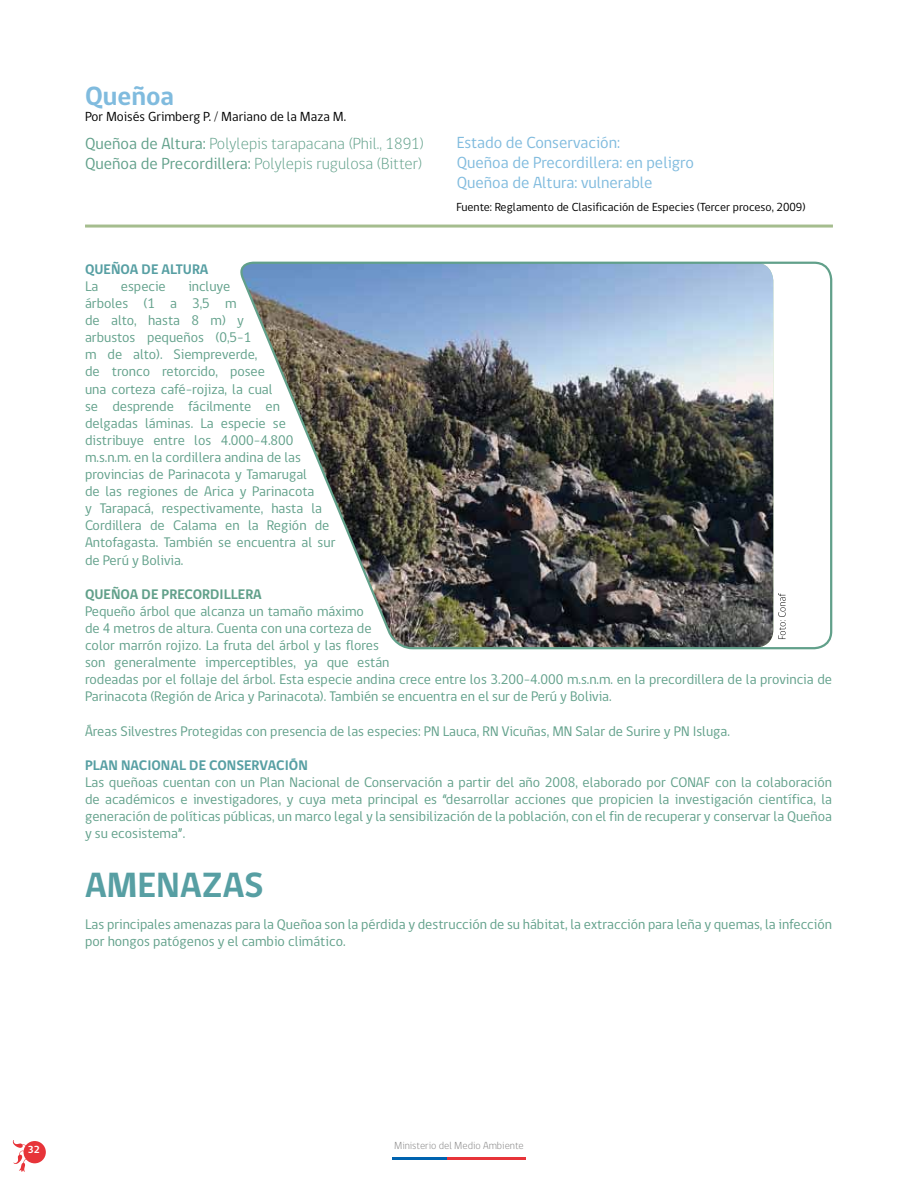
<style>
.page{position:relative;width:918px;height:1188px;background:#fff}
.page>*{position:absolute;margin:0;border:0;box-sizing:border-box;transform-origin:0 0}
.t1{font:700 36px "gob CL";color:#579fa3}
.t2{font:700 27px "gob CL";color:#80bbde}
.t3{font:300 16.5px/19.8px "gob CL";color:#61a08a}
.t4{font:16.5px/19.8px "gob CL";color:#80bbde}
.t5{font:14.25px/17.1px "gob CL";color:#61a08a}
.t6{font:700 14.25px "gob CL";color:#579fa3}
.t7{font:700 14.25px "gob CL";color:#61a08a}
.t8{font:13.5px "gob CL";color:#000}
.t9{font:12px "gob CL";color:#000}
.t10{font:300 10.5px "gob CL";color:#818080}
.t11{font:700 10.5px "gob CL";color:#fff}
.s1{font-weight:400}
</style>
<div class="page">
<div style="left:24px;top:1141px;width:22px;height:22px;background:#e73439;border-radius:50%"></div>
<svg style="left:13px;top:1140px;width:17px;height:32px"></svg>
<hr style="left:393px;top:1157px;width:54px;height:3px;background:#0063af">
<hr style="left:447px;top:1157px;width:78px;height:3px;background:#e73439">
<img style="left:240px;top:261px;width:593px;height:389px">
<hr style="left:85px;top:225px;width:748px;height:3px;background:#a5bd8e">
<svg style="left:778px;top:593px;width:8px;height:46px"></svg>
<h2 class="t2" style="left:85px;top:78px;width:91px">QUEÑOA</h2>
<p class="t3" style="left:85px;top:134px;width:340px"><span class="s1">Queñoa de Altura:</span> Polylepis tarapacana (Phil., 1891)<br><span class="s1">Queñoa de Precordillera:</span> Polylepis rugulosa (Bitter)</p>
<p class="t4" style="left:457px;top:133px;width:239px">Estado de Conservación:<br>Queñoa de Precordillera: en peligro<br>Queñoa de Altura: vulnerable</p>
<p class="t9" style="left:457px;top:199px;width:350px">Fuente: Reglamento de Clasificación de Especies (Tercer proceso, 2009)</p>
<p class="t8" style="left:85px;top:107px;width:263px">Por Moisés Grimberg P. / Mariano de la Maza M.</p>
<p class="t6" style="left:85px;top:259px;width:94px">QUEÑOA DE ALTURA</p>
<p class="t5" style="left:85px;top:278px;width:15px">La</p>
<p class="t5" style="left:121px;top:278px;width:46px">especie</p>
<p class="t5" style="left:85px;top:278px;width:252px;text-indent:103px">incluye<br>árboles (1 a 3,5 m<br>de alto, hasta 8 m) y<br>arbustos pequeños (0,5-1<br>m de alto). Siempreverde,<br>de tronco retorcido, posee<br>una corteza café-rojiza, la cual<br>se desprende fácilmente en delgadas láminas. La especie se distribuye entre los 4.000-4.800 m.s.n.m. en la cordillera andina de las provincias de Parinacota y Tamarugal<br>de las regiones de Arica y Parinacota<br>y Tarapacá, respectivamente, hasta la<br>Cordillera de Calama en la Región de<br>Antofagasta. También se encuentra al sur de Perú y Bolivia.</p>
<p class="t7" style="left:85px;top:584px;width:93px">QUEÑOA DE PRECORDILLERA</p>
<p class="t5" style="left:85px;top:603px;width:748px">Pequeño árbol que alcanza un tamaño máximo<br>de 4 metros de altura. Cuenta con una corteza de<br>color marrón rojizo. La fruta del árbol y las flores<br>son generalmente imperceptibles, ya que están<br>rodeadas por el follaje del árbol. Esta especie andina crece entre los 3.200-4.000 m.s.n.m. en la precordillera de la provincia de Parinacota (Región de Arica y Parinacota). También se encuentra en el sur de Perú y Bolivia.</p>
<p class="t5" style="left:85px;top:723px;width:646px">Áreas Silvestres Protegidas con presencia de las especies: PN Lauca, RN Vicuñas, MN Salar de Surire y PN I sluga.</p>
<p class="t6" style="left:85px;top:755px;width:17px">PLAN</p>
<p class="t6" style="left:121px;top:755px;width:19px">NACIONAL</p>
<p class="t6" style="left:189px;top:755px;width:37px">DE CONSERVACI</p>
<p class="t6" style="left:289px;top:755px;width:19px">ÓN</p>
<p class="t5" style="left:85px;top:774px;width:748px;text-align:justify">Las queñoas cuentan con un Plan Nacional de Conservación a partir del año 2008, elaborado por CONAF con la colaboración de académicos e investigadores, y cuya meta principal es “desarrollar acciones que propicien la investigación científica, la generación de políticas públicas, un marco legal y la sensibilización de la población, con el fin de recuperar y conservar la Queñoa y su ecosistema”.</p>
<h1 class="t1" style="left:85px;top:860px;width:46px">AMENA</h1>
<h1 class="t1" style="left:202px;top:860px;width:42px">ZAS</h1>
<p class="t5" style="left:85px;top:916px;width:748px">Las principales amenazas para la Queñoa son la pérdida y destrucción de su hábitat, la extracción para leña y quemas, la infección por hongos patógenos y el cambio climático.</p>
<p class="t11" style="left:28px;top:1142px;width:14px">32</p>
<p class="t10" style="left:394px;top:1138px;width:131px">Ministerio del Medio Ambiente</p>
</div>
